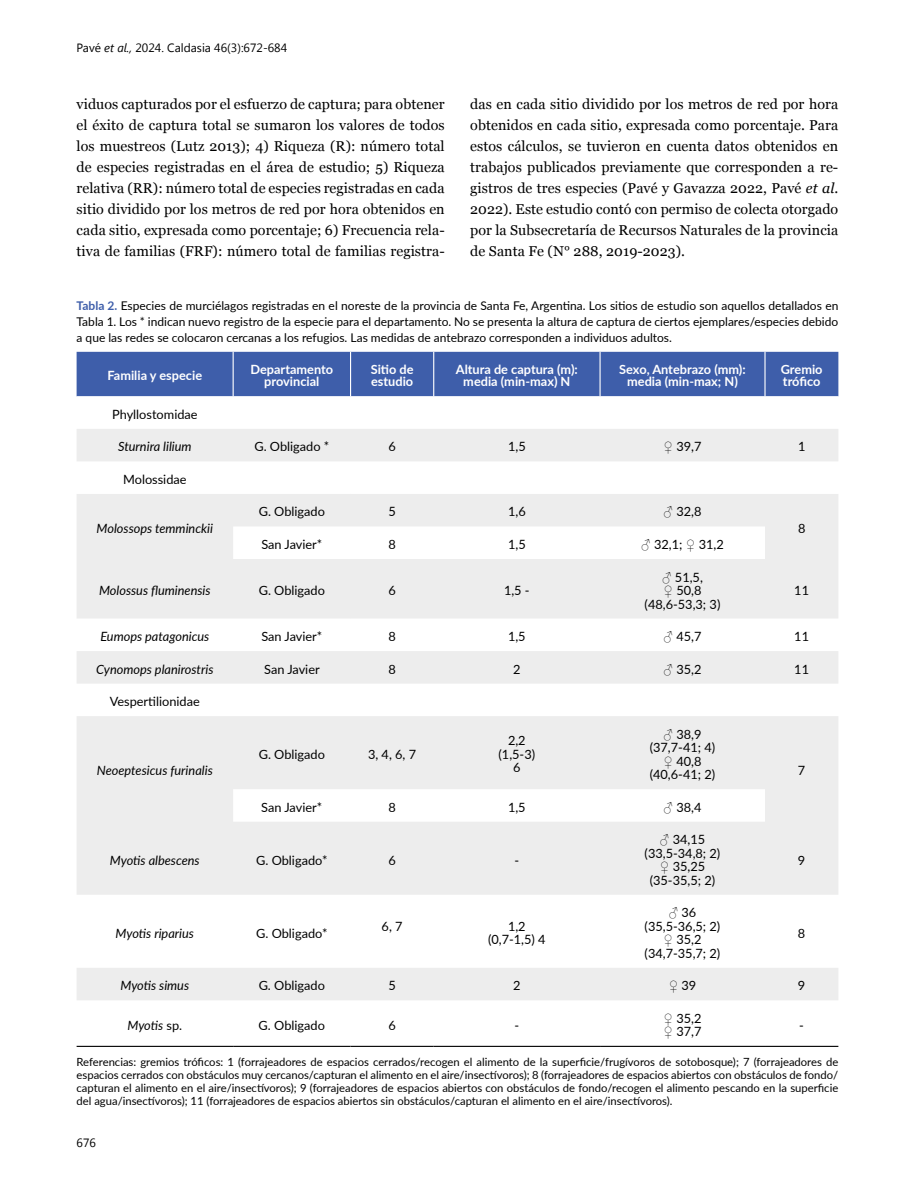
<style>
.page{position:relative;width:915px;height:1191px;background:#fff}
.page>*{position:absolute;margin:0;border:0;box-sizing:border-box;transform-origin:0 0}
.t1{font:14.25px/21px "Georgia";letter-spacing:.005em;color:#000;text-align:justify}
.t2{font:12.75px/13.5px "Lato";color:#000;text-align:center}
.t3{font:italic 12.75px "Lato";color:#000}
.t4{font:700 12.75px/12px "Lato";color:#fff;text-align:center}
.t5{font:12px/15.8px "Lato";color:#000;text-align:justify}
.t6{font:12px "Segoe UI";color:#000}
.t7{font:11.25px/12.8px "Lato";color:#000;text-align:justify}
.s1{font-style:italic}
.s2{font-weight:700;color:#3e5eaa}
.s3{font-family:"Arial"}
.s4{font-style:normal}
</style>
<div class="page">
<div style="left:77px;top:352px;width:761px;height:44px;background:#3e5eaa"></div>
<svg style="left:77px;top:429px;width:761px;height:571px;fill:#ededed"></svg>
<hr style="left:232px;top:352px;width:2px;height:44px;background:#fff">
<hr style="left:350px;top:352px;width:1px;height:44px;background:#fff">
<hr style="left:433px;top:352px;width:1px;height:44px;background:#fff">
<hr style="left:599px;top:352px;width:1px;height:44px;background:#fff">
<hr style="left:764px;top:352px;width:1px;height:44px;background:#fff">
<hr style="left:77px;top:1045px;width:156px;height:2px;background:#000">
<hr style="left:233px;top:1045px;width:117px;height:2px;background:#000">
<hr style="left:350px;top:1045px;width:83px;height:2px;background:#000">
<hr style="left:433px;top:1045px;width:167px;height:2px;background:#000">
<hr style="left:600px;top:1045px;width:164px;height:2px;background:#000">
<hr style="left:764px;top:1045px;width:74px;height:2px;background:#000">
<p class="t6" style="left:77px;top:40px;width:212px">Pavé <span class="s1">et al.,</span> 2024. Caldasia 46(3):672-684</p>
<p class="t1" style="left:77px;top:93px;width:369px">viduos capturados por el esfuerzo de captura; para obtener el éxito de captura total se sumaron los valores de todos los muestreos (Lutz 2013); 4) Riqueza (R): número total de especies registradas en el área de estudio; 5) Riqueza relativa (RR): número total de especies registradas en cada sitio dividido por los metros de red por hora obtenidos en cada sitio, expresada como porcentaje; 6) Frecuencia rela&shy;tiva de familias (FRF): número total de familias registra-</p>
<p class="t1" style="left:470px;top:93px;width:369px">das en cada sitio dividido por los metros de red por hora obtenidos en cada sitio, expresada como porcentaje. Para estos cálculos, se tuvieron en cuenta datos obtenidos en trabajos publicados previamente que corresponden a re&shy;gistros de tres especies (Pavé y Gavazza 2022, Pavé <span class="s1">et al</span>.<br>2022). Este estudio contó con permiso de colecta otorgado por la Subsecretaría de Recursos Naturales de la provincia de Santa Fe (N° 288, 2019-2023).</p>
<p class="t5" style="left:77px;top:297px;width:763px"><span class="s2">Tabla 2.</span> Especies de murciélagos registradas en el noreste de la provincia de Santa Fe, Argentina. Los sitios de estudio son aquellos detallados en Tabla 1. Los * indican nuevo registro de la especie para el departamento. No se presenta la altura de captura de ciertos ejemplares/especies debido a que las redes se colocaron cercanas a los refugios. Las medidas de antebrazo corresponden a individuos adultos.</p>
<p class="t4" style="left:107px;top:369px;width:96px">Familia y especie</p>
<p class="t4" style="left:250px;top:363px;width:84px">Departamento provincial</p>
<p class="t4" style="left:370px;top:363px;width:44px;text-align:left">Sitio de estudio</p>
<p class="t4" style="left:455px;top:363px;width:123px">Altura de captura (m): media (min-max) N</p>
<p class="t4" style="left:619px;top:363px;width:128px">Sexo, Antebrazo (mm): media (min-max; N)</p>
<p class="t4" style="left:780px;top:363px;width:43px;text-align:left">Gremio trófico</p>
<p class="t2" style="left:112px;top:407px;width:87px">Phyllostomidae</p>
<p class="t3" style="left:118px;top:438px;width:75px">Sturnira lilium</p>
<p class="t2" style="left:254px;top:439px;width:76px">G. Obligado *</p>
<p class="t2" style="left:388px;top:439px;width:9px">6</p>
<p class="t2" style="left:508px;top:439px;width:19px">1,5</p>
<p class="t2" style="left:663px;top:439px;width:39px"><span class="s3">♀</span> 39,7</p>
<p class="t2" style="left:797px;top:439px;width:9px">1</p>
<p class="t2" style="left:123px;top:472px;width:65px">Molossidae</p>
<p class="t3" style="left:97px;top:519px;width:118px">Molossops temminckii</p>
<p class="t2" style="left:258px;top:504px;width:68px">G. Obligado</p>
<p class="t2" style="left:388px;top:504px;width:9px">5</p>
<p class="t2" style="left:508px;top:504px;width:19px">1,6</p>
<p class="t2" style="left:663px;top:504px;width:39px"><span class="s3">♂</span> 32,8</p>
<p class="t2" style="left:797px;top:521px;width:9px">8</p>
<p class="t2" style="left:261px;top:537px;width:62px">San Javier*</p>
<p class="t2" style="left:388px;top:537px;width:9px">8</p>
<p class="t2" style="left:508px;top:537px;width:19px">1,5</p>
<p class="t2" style="left:641px;top:537px;width:84px"><span class="s3">♂</span> 32,1; <span class="s3">♀</span> 31,2</p>
<p class="t3" style="left:99px;top:581px;width:113px">Molossus fluminensis</p>
<p class="t2" style="left:258px;top:583px;width:68px">G. Obligado</p>
<p class="t2" style="left:388px;top:583px;width:9px">6</p>
<p class="t2" style="left:504px;top:583px;width:27px">1,5 -</p>
<p class="t2" style="left:644px;top:569px;width:77px"><span class="s3">♂</span> 51,5,<br><span class="s3">♀</span> 50,8 (48,6-53,3; 3)</p>
<p class="t2" style="left:794px;top:583px;width:16px">11</p>
<p class="t3" style="left:100px;top:627px;width:110px">Eumops patagonicus</p>
<p class="t2" style="left:261px;top:629px;width:62px">San Javier*</p>
<p class="t2" style="left:388px;top:629px;width:9px">8</p>
<p class="t2" style="left:508px;top:629px;width:19px">1,5</p>
<p class="t2" style="left:663px;top:629px;width:39px"><span class="s3">♂</span> 45,7</p>
<p class="t2" style="left:794px;top:629px;width:16px">11</p>
<p class="t3" style="left:96px;top:660px;width:119px">Cynomops planirostris</p>
<p class="t2" style="left:264px;top:661px;width:57px">San Javier</p>
<p class="t2" style="left:388px;top:661px;width:9px">8</p>
<p class="t2" style="left:513px;top:661px;width:9px">2</p>
<p class="t2" style="left:663px;top:661px;width:39px"><span class="s3">♂</span> 35,2</p>
<p class="t2" style="left:794px;top:661px;width:16px">11</p>
<p class="t2" style="left:110px;top:694px;width:91px">Vespertilionidae</p>
<p class="t3" style="left:97px;top:761px;width:117px">Neoeptesicus furinalis</p>
<p class="t2" style="left:258px;top:747px;width:68px">G. Obligado</p>
<p class="t2" style="left:368px;top:747px;width:50px">3, 4, 6, 7</p>
<p class="t2" style="left:498px;top:733px;width:38px">2,2 (1,5-3)<br>6</p>
<p class="t2" style="left:649px;top:726px;width:67px"><span class="s3">♂</span> 38,9 (37,7-41; 4) <span class="s3">♀</span> 40,8 (40,6-41; 2)</p>
<p class="t2" style="left:261px;top:799px;width:62px">San Javier*</p>
<p class="t2" style="left:388px;top:799px;width:9px">8</p>
<p class="t2" style="left:508px;top:799px;width:19px">1,5</p>
<p class="t2" style="left:663px;top:799px;width:39px"><span class="s3">♂</span> 38,4</p>
<p class="t3" style="left:110px;top:850px;width:91px">Myotis albescens</p>
<p class="t2" style="left:256px;top:852px;width:73px">G. Obligado*</p>
<p class="t2" style="left:388px;top:852px;width:9px">6</p>
<p class="t2" style="left:514px;top:852px;width:6px">-</p>
<p class="t3" style="left:116px;top:923px;width:80px">Myotis riparius</p>
<p class="t2" style="left:256px;top:925px;width:73px">G. Obligado*</p>
<p class="t2" style="left:381px;top:919px;width:22px">6, 7</p>
<p class="t2" style="left:488px;top:919px;width:59px">1,2 (0,7-1,5) 4</p>
<p class="t2" style="left:644px;top:832px;width:77px"><span class="s3">♂</span> 34,15 (33,5-34,8; 2) <span class="s3">♀</span> 35,25 (35-35,5; 2)</p>
<p class="t2" style="left:644px;top:905px;width:77px"><span class="s3">♂</span> 36 (35,5-36,5; 2) <span class="s3">♀</span> 35,2 (34,7-35,7; 2)</p>
<p class="t2" style="left:797px;top:763px;width:9px">7</p>
<p class="t2" style="left:797px;top:852px;width:9px">9</p>
<p class="t2" style="left:797px;top:925px;width:9px">8</p>
<p class="t3" style="left:120px;top:976px;width:70px">Myotis simus</p>
<p class="t2" style="left:258px;top:978px;width:68px">G. Obligado</p>
<p class="t2" style="left:388px;top:978px;width:9px">5</p>
<p class="t2" style="left:513px;top:978px;width:9px">2</p>
<p class="t2" style="left:668px;top:978px;width:29px"><span class="s3">♀</span> 39</p>
<p class="t2" style="left:797px;top:978px;width:9px">9</p>
<p class="t3" style="left:127px;top:1016px;width:56px">Myotis <span class="s4">sp.</span></p>
<p class="t2" style="left:258px;top:1017px;width:68px">G. Obligado</p>
<p class="t2" style="left:388px;top:1017px;width:9px">6</p>
<p class="t2" style="left:514px;top:1017px;width:6px">-</p>
<p class="t2" style="left:663px;top:1011px;width:39px;text-align:left"><span class="s3">♀</span> 35,2 <span class="s3">♀</span> 37,7</p>
<p class="t2" style="left:799px;top:1017px;width:6px">-</p>
<p class="t7" style="left:77px;top:1055px;width:763px">Referencias: gremios tróficos: 1 (forrajeadores de espacios cerrados/recogen el alimento de la superficie/frugívoros de sotobosque); 7 (forrajeadores de espacios cerrados con obstáculos muy cercanos/capturan el alimento en el aire/insectívoros); 8 (forrajeadores de espacios abiertos con obstáculos de fondo/ capturan el alimento en el aire/insectívoros); 9 (forrajeadores de espacios abiertos con obstáculos de fondo/recogen el alimento pescando en la superficie del agua/insectívoros); 11 (forrajeadores de espacios abiertos sin obstáculos/capturan el alimento en el aire/insectívoros).</p>
<p class="t6" style="left:77px;top:1134px;width:21px">676</p>
</div>
